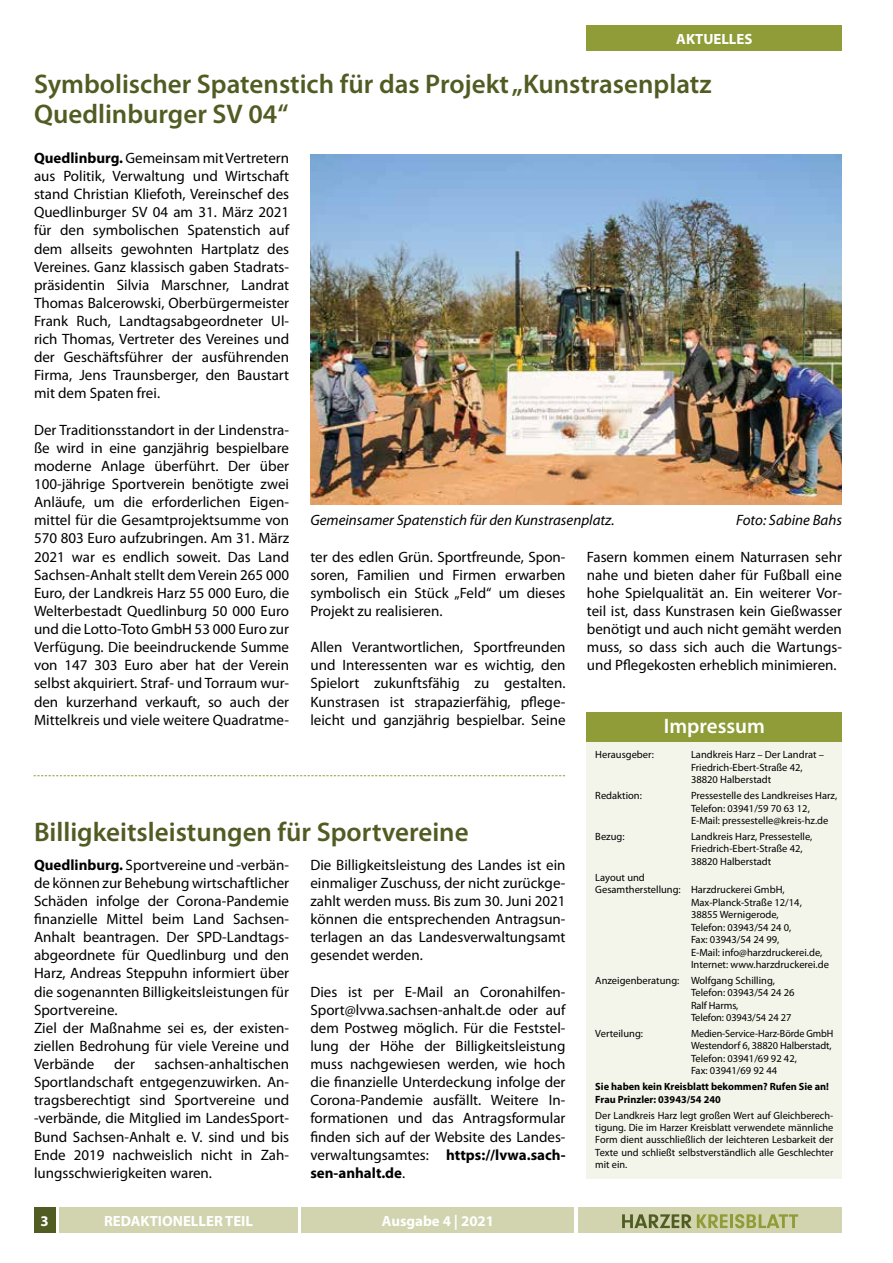
<style>
.page{position:relative;width:893px;height:1263px;background:#fff}
.page>*{position:absolute;margin:0;border:0;box-sizing:border-box;transform-origin:0 0}
.t1{font:600 27px/30px "Myriad Pro";color:#515c23}
.t2{font:600 21px "Myriad Pro";color:#fff}
.t3{font:15px/18.1px "Myriad Pro";color:#000;text-align:justify}
.t4{font:italic 15px "Myriad Pro";color:#000}
.t5{font:700 14.85px "Myriad Pro";color:#fff}
.t6{font:10.5px/12.5px "Myriad Pro";color:#000}
.t7{font:10.5px/12.5px "Myriad Pro";color:#000;scale:.96 1}
.t8{font:700 10.5px/12.5px "Myriad Pro";color:#000}
.s1{font-weight:700}
</style>
<div class="page">
<div style="left:578px;top:1208px;width:264px;height:25px;background:#d1d4ae"></div>
<svg style="left:622px;top:1214px;width:105px;height:14px"></svg>
<hr style="left:730px;top:1214px;width:3px;height:14px;background:#909c38">
<svg style="left:735px;top:1214px;width:63px;height:14px"></svg>
<div style="left:60px;top:1208px;width:238px;height:25px;background:#d1d4ae"></div>
<div style="left:34px;top:1208px;width:21px;height:25px;background:#515c23"></div>
<div style="left:302px;top:1208px;width:272px;height:25px;background:#d1d4ae"></div>
<div style="left:587px;top:26px;width:255px;height:25px;background:#909c38"></div>
<svg style="left:34px;top:775px;width:531px;height:1px"></svg>
<div style="left:587px;top:712px;width:255px;height:466px;background:#f3f4ea"></div>
<div style="left:587px;top:712px;width:255px;height:30px;background:#909c38"></div>
<img style="left:310px;top:155px;width:532px;height:350px">
<p class="t5" style="left:676px;top:29px;width:78px">AKTUELLES</p>
<h1 class="t1" style="left:34px;top:68px;width:679px">Symbolischer Spatenstich für das Projekt „Kunstrasenplatz<br>Quedlinburger SV 04“</h1>
<p class="t3" style="left:34px;top:149px;width:257px"><span class="s1">Quedlinburg.</span> Gemeinsam mit Vertretern aus Politik, Verwaltung und Wirtschaft stand Christian Kliefoth, Vereinschef des Quedlinburger SV 04 am 31. März 2021 für den symbolischen Spatenstich auf dem allseits gewohnten Hartplatz des Vereines. Ganz klassisch gaben Stadrats&shy;präsidentin Silvia Marschner, Landrat Thomas Balcerowski, Oberbürgermeister Frank Ruch, Landtagsabgeordneter Ul&shy;rich Thomas, Vertreter des Vereines und der Geschäftsführer der ausführenden Firma, Jens Traunsberger, den Baustart mit dem Spaten frei.</p>
<p class="t3" style="left:34px;top:420px;width:257px">Der Traditionsstandort in der Lindenstra&shy;ße wird in eine ganzjährig bespielbare moderne Anlage überführt. Der über 100-jährige Sportverein benötigte zwei Anläufe, um die erforderlichen Eigen&shy;mittel für die Gesamtprojektsumme von 570 803 Euro aufzubringen. Am 31. März 2021 war es endlich soweit. Das Land Sachsen-Anhalt stellt dem Verein 265 000<br>Euro, der Landkreis Harz 55 000 Euro, die Welterbestadt Quedlinburg 50 000 Euro und die Lotto-Toto GmbH 53 000 Euro zur Verfügung. Die beeindruckende Summe von 147 303 Euro aber hat der Verein selbst akquiriert. Straf- und Torraum wur&shy;den kurzerhand verkauft, so auch der Mittelkreis und viele weitere Quadratme-</p>
<p class="t4" style="left:310px;top:511px;width:306px">Gemeinsamer Spatenstich für den Kunstrasenplatz.</p>
<p class="t4" style="left:736px;top:511px;width:107px">Foto: Sabine Bahs</p>
<p class="t3" style="left:310px;top:547px;width:257px">ter des edlen Grün. Sportfreunde, Spon&shy;soren, Familien und Firmen erwarben symbolisch ein Stück „Feld“ um dieses Projekt zu realisieren.</p>
<p class="t3" style="left:310px;top:638px;width:257px">Allen Verantwortlichen, Sportfreunden und Interessenten war es wichtig, den Spielort zukunftsfähig zu gestalten.<br>Kunstrasen ist strapazierfähig, pflege&shy;leicht und ganzjährig bespielbar. Seine</p>
<p class="t3" style="left:587px;top:547px;width:257px">Fasern kommen einem Naturrasen sehr nahe und bieten daher für Fußball eine hohe Spielqualität an. Ein weiterer Vor&shy;teil ist, dass Kunstrasen kein Gießwasser benötigt und auch nicht gemäht werden muss, so dass sich auch die Wartungs&shy;und Pflegekosten erheblich minimieren.</p>
<h2 class="t2" style="left:664px;top:713px;width:103px">Impressum</h2>
<h1 class="t1" style="left:34px;top:816px;width:436px">Billigkeitsleistungen für Sportvereine</h1>
<p class="t3" style="left:34px;top:855px;width:257px;text-align:left"><span class="s1">Quedlinburg.</span> Sportvereine und -verbän&shy;de können zur Behebung wirtschaftlicher Schäden infolge der Corona-Pandemie finanzielle Mittel beim Land Sachsen-Anhalt beantragen. Der SPD-Landtags&shy;abgeordnete für Quedlinburg und den Harz, Andreas Steppuhn informiert über die sogenannten Billigkeitsleistungen für Sportvereine.<br>Ziel der Maßnahme sei es, der existen&shy;ziellen Bedrohung für viele Vereine und Verbände</p>
<p class="t3" style="left:310px;top:855px;width:257px">Die Billigkeitsleistung des Landes ist ein einmaliger Zuschuss, der nicht zurückge&shy;zahlt werden muss. Bis zum 30. Juni 2021 können die entsprechenden Antragsun&shy;terlagen an das Landesverwaltungsamt gesendet werden.</p>
<p class="t3" style="left:310px;top:982px;width:257px">Dies ist per E-Mail an Coronahilfen-Sport@lvwa.sachsen-anhalt.de oder auf dem Postweg möglich. Für die Feststel&shy;lung der Höhe der Billigkeitsleistung muss nachgewiesen werden, wie hoch die finanzielle Unterdeckung infolge der Corona-Pandemie ausfällt. Weitere In&shy;formationen und das Antragsformular finden sich auf der Website des Landes&shy;verwaltungsamtes: <span class="s1">https://lvwa.sach&shy;sen-anhalt.de</span>.</p>
<p class="t3" style="left:34px;top:1055px;width:257px;text-indent:121px">sachsen-anhaltischen Sportlandschaft entgegenzuwirken. An&shy;tragsberechtigt sind Sportvereine und -verbände, die Mitglied im LandesSport-Bund Sachsen-Anhalt e. V. sind und bis Ende 2019 nachweislich nicht in Zah&shy;lungsschwierigkeiten waren.</p>
<p class="t3" style="left:114px;top:1055px;width:22px">der</p>
<p class="t5" style="left:41px;top:1211px;width:10px">3</p>
<p class="t5" style="left:104px;top:1211px;width:150px">REDAKTIONELLER TEIL</p>
<p class="t5" style="left:382px;top:1211px;width:114px">Ausgabe 4 | 2021</p>
<p class="t6" style="left:595px;top:748px;width:60px">Herausgeber:</p>
<p class="t6" style="left:691px;top:748px;width:135px">Landkreis Harz – Der Landrat –<br>Friedrich-Ebert-Straße 42,<br>38820 Halberstadt</p>
<p class="t6" style="left:595px;top:789px;width:48px">Redaktion:</p>
<p class="t6" style="left:691px;top:789px;width:148px">Pressestelle des Landkreises Harz,<br>Telefon: 03941/59 70 63 12,<br>E-Mail: pressestelle@kreis-hz.de</p>
<p class="t6" style="left:595px;top:830px;width:31px">Bezug:</p>
<p class="t6" style="left:691px;top:830px;width:123px">Landkreis Harz, Pressestelle,<br>Friedrich-Ebert-Straße 42,<br>38820 Halberstadt</p>
<p class="t6" style="left:595px;top:871px;width:51px">Layout und</p>
<p class="t6" style="left:595px;top:883px;width:191px">Gesamtherstellung: Harzdruckerei GmbH,</p>
<p class="t6" style="left:691px;top:896px;width:112px">Max-Planck-Straße 12/14,</p>
<p class="t6" style="left:691px;top:908px;width:89px">38855 Wernigerode,</p>
<p class="t6" style="left:691px;top:921px;width:102px">Telefon: 03943/54 24 0,</p>
<p class="t6" style="left:691px;top:933px;width:90px">Fax: 03943/54 24 99,</p>
<p class="t6" style="left:691px;top:945px;width:133px">E-Mail: info@harzdruckerei.de,</p>
<p class="t6" style="left:691px;top:958px;width:139px">Internet: www.harzdruckerei.de</p>
<p class="t6" style="left:691px;top:974px;width:105px;text-indent:-96px">Anzeigenberatung: Wolfgang Schilling,<br>Telefon: 03943/54 24 26<br>Ralf Harms,<br>Telefon: 03943/54 24 27</p>
<p class="t6" style="left:595px;top:1027px;width:49px">Verteilung:</p>
<p class="t7" style="left:691px;top:1027px;width:150px">Medien-Service-Harz-Börde GmbH<br>Westendorf 6, 38820 Halberstadt,<br>Telefon: 03941/69 92 42,<br>Fax: 03941/69 92 44</p>
<p class="t8" style="left:595px;top:1080px;width:235px">Sie haben kein Kreisblatt bekommen? Rufen Sie an!<br>Frau Prinzler: 03943/54 240</p>
<p class="t6" style="left:595px;top:1108px;width:240px;text-align:justify">Der Landkreis Harz legt großen Wert auf Gleichberech&shy;tigung. Die im Harzer Kreisblatt verwendete männliche Form dient ausschließlich der leichteren Lesbarkeit der Texte und schließt selbstverständlich alle Geschlechter mit ein.</p>
</div>
